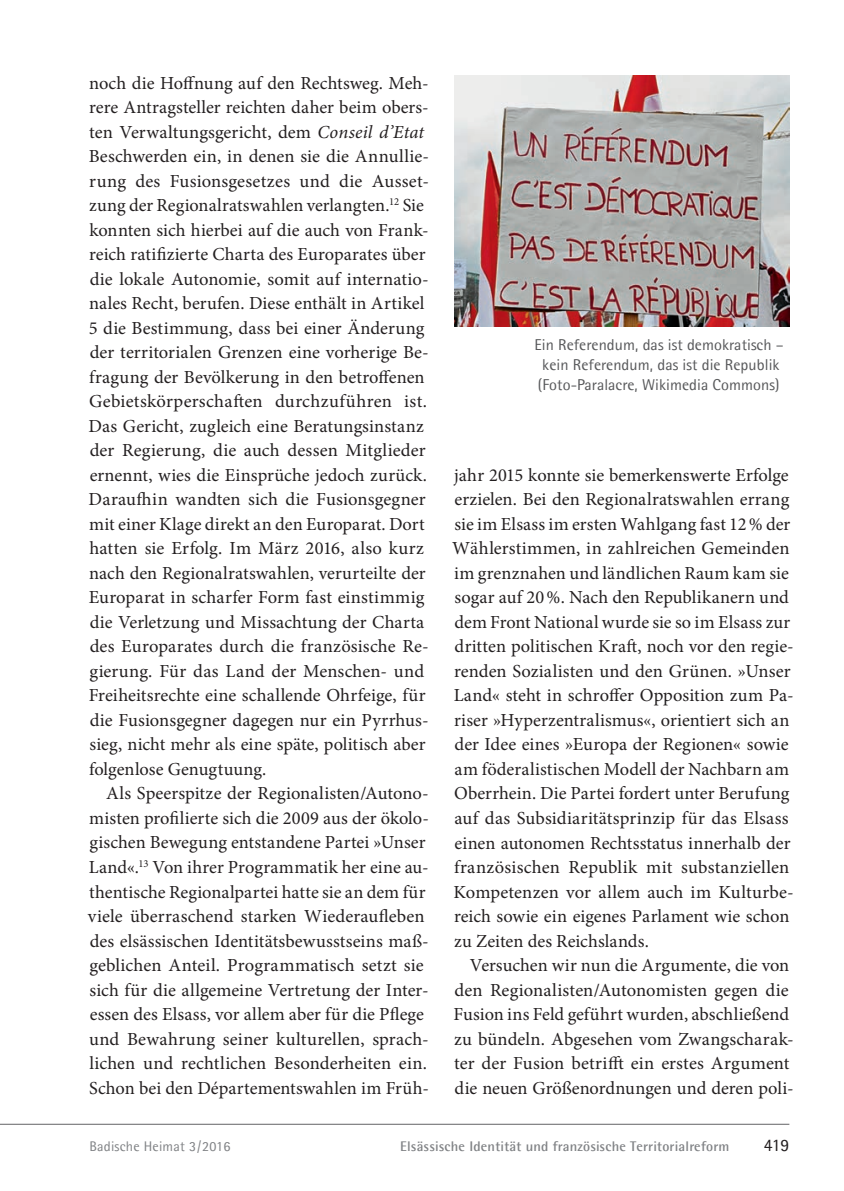
<style>
.page{position:relative;width:844px;height:1191px;background:#fff}
.page>*{position:absolute;margin:0;border:0;box-sizing:border-box;transform-origin:0 0}
.t1{font:18.38px/24.5px "Minion Pro";letter-spacing:.005em;color:#231f20}
.t2{font:17.5px "Agfa Rotis Semisans";color:#231f20}
.t3{font:15.75px/20.1px "Agfa Rotis Semisans";letter-spacing:.005em;color:#57585a}
.t4{font:700 14px "Agfa Rotis Semisans";letter-spacing:.015em;color:#808285}
.t5{font:14px "Agfa Rotis Semisans";letter-spacing:.015em;color:#808285}
.s1{font-style:italic}
</style>
<div class="page">
<hr style="left:0;top:1124px;width:789px;height:1px;background:#636366">
<img style="left:454px;top:76px;width:335px;height:251px">
<p class="t1" style="left:89px;top:72px;width:342px">noch die Hoffnung auf den Rechtsweg. Meh&shy;rere Antragsteller reichten daher beim obers&shy;ten Verwaltungsgericht, dem <span class="s1">Conseil d’Etat </span>Beschwerden ein, in denen sie die Annullie&shy;rung des Fusionsgesetzes und die Ausset&shy;zung der Regionalratswahlen verlangten.<sup>12</sup> Sie konnten sich hierbei auf die auch von Frank&shy;reich ratifizierte Charta des Europarates über die lokale Autonomie, somit auf internatio&shy;nales Recht, berufen. Diese enthält in Artikel 5 die Bestimmung, dass bei einer Änderung der territorialen Grenzen eine vorherige Be&shy;fragung der Bevölkerung in den betroffenen Gebietskörperschaften durchzuführen ist.<br>Das Gericht, zugleich eine Beratungsinstanz der Regierung, die auch dessen Mitglieder ernennt, wies die Einsprüche jedoch zurück.<br>Daraufhin wandten sich die Fusionsgegner mit einer Klage direkt an den Europarat. Dort hatten sie Erfolg. Im März 2016, also kurz nach den Regionalratswahlen, verurteilte der Europarat in scharfer Form fast einstimmig die Verletzung und Missachtung der Charta des Europarates durch die französische Re&shy;gierung. Für das Land der Menschen- und Freiheitsrechte eine schallende Ohrfeige, für die Fusionsgegner dagegen nur ein Pyrrhus&shy;sieg, nicht mehr als eine späte, politisch aber folgenlose Genugtuung.</p>
<p class="t1" style="left:88px;top:783px;width:342px;text-indent:18px">Als Speerspitze der Regionalisten/Autono&shy;misten profilierte sich die 2009 aus der ökolo&shy;gischen Bewegung entstandene Partei »Unser Land«.<sup>13</sup> Von ihrer Programmatik her eine au&shy;thentische Regionalpartei hatte sie an dem für viele überraschend starken Wiederaufleben des elsässischen Identitätsbewusstseins maß&shy;geblichen Anteil. Programmatisch setzt sie sich für die allgemeine Vertretung der Inter&shy;essen des Elsass, vor allem aber für die Pflege und Bewahrung seiner kulturellen, sprach&shy;lichen und rechtlichen Besonderheiten ein.<br>Schon bei den Départementswahlen im Früh-</p>
<p class="t3" style="left:534px;top:334px;width:251px">Ein Referendum, das ist demokratisch – kein Referendum, das ist die Republik (Foto-Paralacre, Wikimedia Commons)</p>
<p class="t1" style="left:452px;top:464px;width:343px">jahr 2015 konnte sie bemerkenswerte Erfolge erzielen. Bei den Regionalratswahlen errang sie im Elsass im ersten Wahlgang fast 12 % der Wählerstimmen, in zahlreichen Gemeinden im grenznahen und ländlichen Raum kam sie sogar auf 20 %. Nach den Republikanern und dem Front National wurde sie so im Elsass zur dritten politischen Kraft, noch vor den regie&shy;renden Sozialisten und den Grünen. »Unser Land« steht in schroffer Opposition zum Pa&shy;riser »Hyperzentralismus«, orientiert sich an der Idee eines »Europa der Regionen« sowie am föderalistischen Modell der Nachbarn am Oberrhein. Die Partei fordert unter Berufung auf das Subsidiaritätsprinzip für das Elsass einen autonomen Rechtsstatus innerhalb der französischen Republik mit substanziellen Kompetenzen vor allem auch im Kulturbe&shy;reich sowie ein eigenes Parlament wie schon zu Zeiten des Reichslands.</p>
<p class="t1" style="left:453px;top:954px;width:341px;text-indent:16px">Versuchen wir nun die Argumente, die von den Regionalisten/Autonomisten gegen die Fusion ins Feld geführt wurden, abschließend zu bündeln. Abgesehen vom Zwangscharak&shy;ter der Fusion betrifft ein erstes Argument die neuen Größenordnungen und deren poli-</p>
<p class="t5" style="left:89px;top:1137px;width:142px">Badische Heimat 3 / 2016</p>
<p class="t4" style="left:400px;top:1137px;width:330px">Elsässische Identität und französische Territorialreform</p>
<p class="t2" style="left:763px;top:1134px;width:27px">419</p>
</div>
